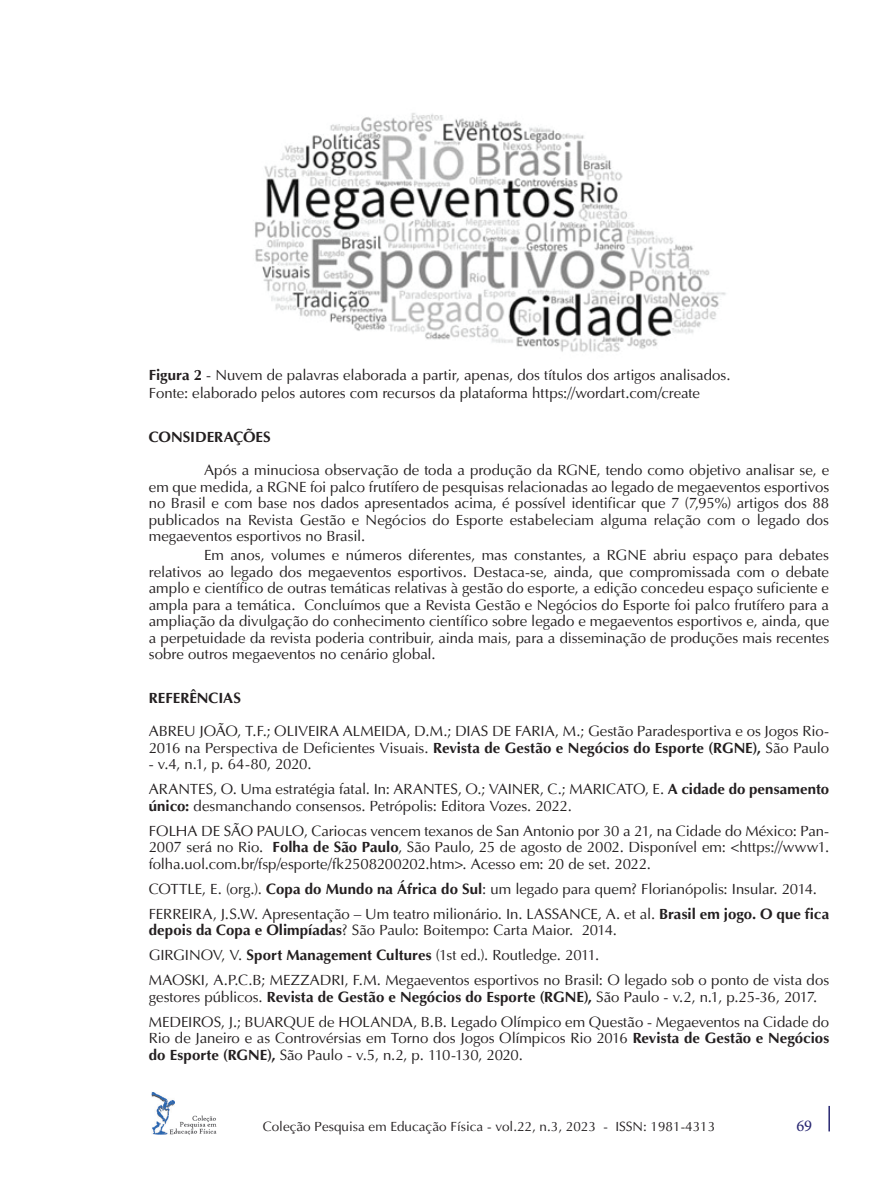
<style>
.page{position:relative;width:893px;height:1191px;background:#fff}
.page>*{position:absolute;margin:0;border:0;box-sizing:border-box;transform-origin:0 0}
.t1{font:16.5px "Minion Pro";color:#282772}
.t2{font:15px/16.5px "Ottawa Plain";letter-spacing:-.005em;color:#231f20}
.t3{font:700 15px "Ottawa";color:#231f20}
.t4{font:13.5px "Ottawa Plain";color:#231f20}
.s1{font-family:"Ottawa";font-weight:700}
</style>
<div class="page">
<hr style="left:828px;top:1106px;width:2px;height:25px;background:#282772">
<img style="left:151px;top:1092px;width:66px;height:42px">
<img style="left:152px;top:1092px;width:23px;height:42px">
<img style="left:255px;top:113px;width:471px;height:239px">
<p class="t2" style="left:149px;top:365px;width:583px;line-height:18.6px"><span class="s1">Figura 2</span> - Nuvem de palavras elaborada a partir, apenas, dos títulos dos artigos analisados.<br>Fonte: elaborado pelos autores com recursos da plataforma https://wordart.com/create</p>
<p class="t3" style="left:149px;top:427px;width:123px">CONSIDERAÇÕES</p>
<p class="t2" style="left:149px;top:462px;width:682px;text-align:justify;text-indent:55px">Após a minuciosa observação de toda a produção da RGNE, tendo como objetivo analisar se, e em que medida, a RGNE foi palco frutífero de pesquisas relacionadas ao legado de megaeventos esportivos no Brasil e com base nos dados apresentados acima, é possível identificar que 7 (7,95%) artigos dos 88 publicados na Revista Gestão e Negócios do Esporte estabeleciam alguma relação com o legado dos megaeventos esportivos no Brasil.</p>
<p class="t2" style="left:149px;top:547px;width:682px;text-align:justify;text-indent:55px">Em anos, volumes e números diferentes, mas constantes, a RGNE abriu espaço para debates relativos ao legado dos megaeventos esportivos. Destaca-se, ainda, que compromissada com o debate amplo e científico de outras temáticas relativas à gestão do esporte, a edição concedeu espaço suficiente e ampla para a temática. Concluímos que a Revista Gestão e Negócios do Esporte foi palco frutífero para a ampliação da divulgação do conhecimento científico sobre legado e megaeventos esportivos e, ainda, que a perpetuidade da revista poderia contribuir, ainda mais, para a disseminação de produções mais recentes sobre outros megaeventos no cenário global.</p>
<p class="t3" style="left:149px;top:688px;width:94px">REFERÊNCIAS</p>
<p class="t2" style="left:149px;top:723px;width:682px">ABREU JOÃO, T.F.; OLIVEIRA ALMEIDA, D.M.; DIAS DE FARIA, M.; Gestão Paradesportiva e os Jogos Rio-<br>2016 na Perspectiva de Deficientes Visuais. <span class="s1">Revista de Gestão e Negócios do Esporte (RGNE),</span> São Paulo</p>
<p class="t2" style="left:149px;top:751px;width:682px;line-height:25px">- v.4, n.1, p. 64-80, 2020.<br>ARANTES, O. Uma estratégia fatal. In: ARANTES, O.; VAINER, C.; MARICATO, E. <span class="s1">A cidade do pensamento</span></p>
<p class="t2" style="left:149px;top:793px;width:682px;line-height:25px"><span class="s1">único:</span> desmanchando consensos. Petrópolis: Editora Vozes. 2022.<br>FOLHA DE SÃO PAULO, Cariocas vencem texanos de San Antonio por 30 a 21, na Cidade do México: Pan-</p>
<p class="t2" style="left:149px;top:839px;width:682px">2007 será no Rio. <span class="s1">Folha de São Paulo</span>, São Paulo, 25 de agosto de 2002. Disponível em: &lt;https://www1. folha.uol.com.br/fsp/esporte/fk2508200202.htm&gt;. Acesso em: 20 de set. 2022.</p>
<p class="t2" style="left:149px;top:876px;width:682px;line-height:25px">COTTLE, E. (org.). <span class="s1">Copa do Mundo na África do Sul</span>: um legado para quem? Florianópolis: Insular. 2014.<br>FERREIRA, J.S.W. Apresentação – Um teatro milionário. In. LASSANCE, A. et al. <span class="s1">Brasil em jogo. O que fica</span></p>
<p class="t2" style="left:149px;top:917px;width:682px;line-height:25px"><span class="s1">depois da Copa e Olimpíadas</span>? São Paulo: Boitempo: Carta Maior. 2014.<br>GIRGINOV, V. <span class="s1">Sport Management Cultures</span> (1st ed.). Routledge. 2011.<br>MAOSKI, A.P.C.B; MEZZADRI, F.M. Megaeventos esportivos no Brasil: O legado sob o ponto de vista dos</p>
<p class="t2" style="left:149px;top:984px;width:682px;line-height:25px">gestores públicos. <span class="s1">Revista de Gestão e Negócios do Esporte (RGNE),</span> São Paulo - v.2, n.1, p.25-36, 2017.<br>MEDEIROS, J.; BUARQUE de HOLANDA, B.B. Legado Olímpico em Questão - Megaeventos na Cidade do</p>
<p class="t2" style="left:149px;top:1030px;width:682px">Rio de Janeiro e as Controvérsias em Torno dos Jogos Olímpicos Rio 2016 <span class="s1">Revista de Gestão e Negócios do Esporte (RGNE),</span> São Paulo - v.5, n.2, p. 110-130, 2020.</p>
<p class="t4" style="left:263px;top:1119px;width:454px">Coleção Pesquisa em Educação Física - vol.22, n.3, 2023 - ISSN: 1981-4313</p>
<p class="t1" style="left:796px;top:1115px;width:17px">69</p>
</div>
